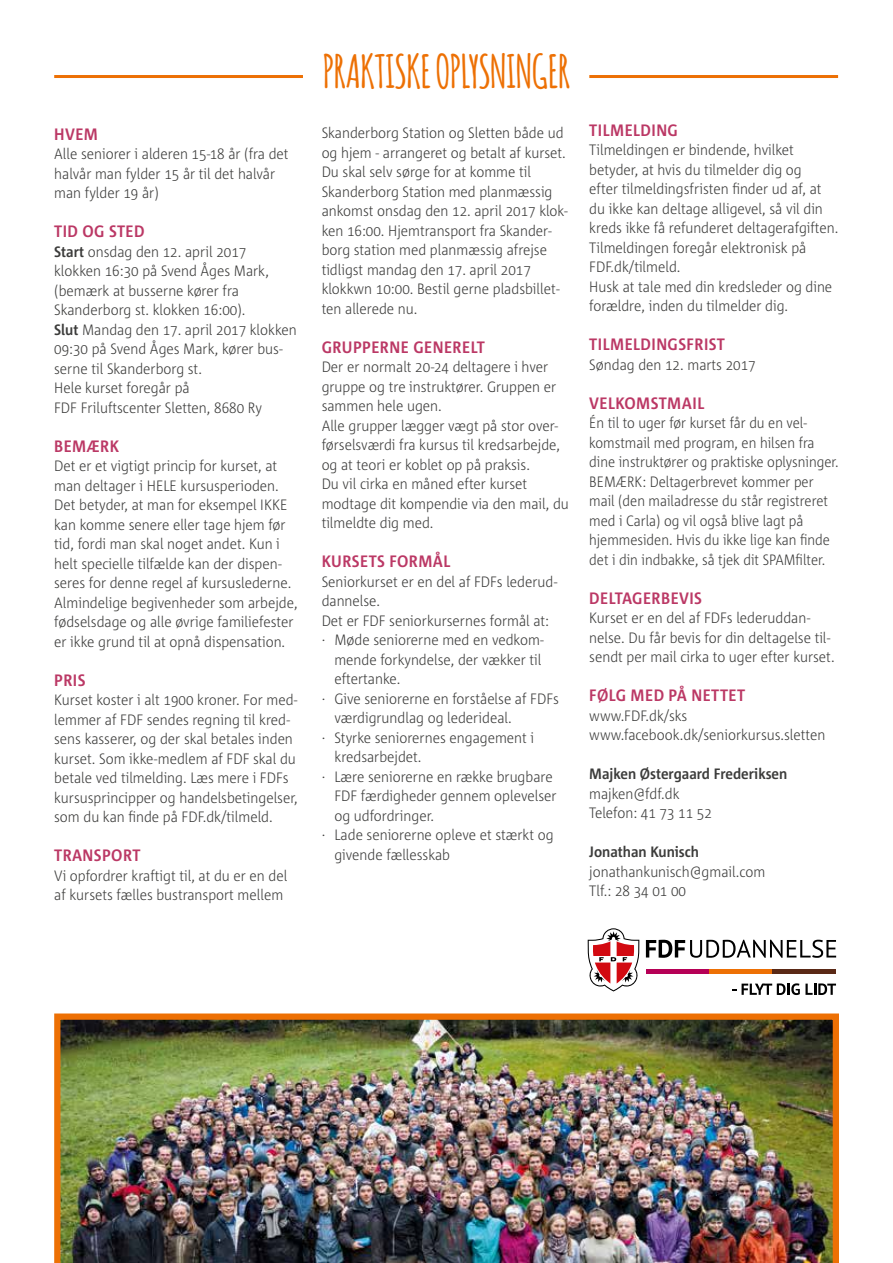
<style>
.page{position:relative;width:893px;height:1263px;background:#fff}
.page>*{position:absolute;margin:0;border:0;box-sizing:border-box;transform-origin:0 0}
.t1{font:700 45px "Amatic";color:#ed7004}
.t2{font:700 16.5px "Corpid C1 s S Cd";color:#bb3865}
.t3{font:300 15px/19.5px "Corpid C1 s S Cd";color:#3c3c3b}
.t4{font:700 15px "Corpid C1 s S Cd";color:#3c3c3b}
.s1{font-weight:700}
</style>
<div class="page">
<hr style="left:54px;top:75px;width:249px;height:3px;background:#ed7004">
<hr style="left:589px;top:75px;width:249px;height:3px;background:#ed7004">
<img style="left:54px;top:1013px;width:785px;height:250px">
<svg style="left:733px;top:983px;width:103px;height:12px"></svg>
<hr style="left:646px;top:969px;width:63px;height:4px;background:#b60056">
<hr style="left:709px;top:969px;width:64px;height:4px;background:#ed7004">
<hr style="left:773px;top:969px;width:63px;height:4px;background:#5a2916">
<svg style="left:587px;top:928px;width:53px;height:63px"></svg>
<svg style="left:646px;top:940px;width:190px;height:18px"></svg>
<p class="t2" style="left:54px;top:123px;width:46px">HVEM</p>
<p class="t3" style="left:54px;top:144px;width:236px">Alle seniorer i alderen 15-18 år (fra det halvår man fylder 15 år til det halvår man fylder 19 år)</p>
<p class="t2" style="left:54px;top:221px;width:92px">TID OG STED</p>
<p class="t3" style="left:54px;top:241px;width:244px"><span class="s1">Start</span> onsdag den 12. april 2017 klokken 16:30 på Svend Åges Mark, (bemærk at busserne kører fra<br>Skanderborg st. klokken 16:00).<br><span class="s1">Slut</span> Mandag den 17. april 2017 klokken<br>09:30 på Svend Åges Mark, kører bus&shy;serne til Skanderborg st.<br>Hele kurset foregår på<br>FDF Friluftscenter Sletten, 8680 Ry</p>
<p class="t2" style="left:54px;top:435px;width:67px">BEMÆRK</p>
<p class="t3" style="left:54px;top:456px;width:245px">Det er et vigtigt princip for kurset, at man deltager i HELE kursusperioden.<br>Det betyder, at man for eksempel IKKE kan komme senere eller tage hjem før tid, fordi man skal noget andet. Kun i helt specielle tilfælde kan der dispen&shy;seres for denne regel af kursuslederne.<br>Almindelige begivenheder som arbejde, fødselsdage og alle øvrige familiefester er ikke grund til at opnå dispensation.</p>
<p class="t2" style="left:54px;top:669px;width:33px">PRIS</p>
<p class="t3" style="left:54px;top:690px;width:245px">Kurset koster i alt 1900 kroner. For med&shy;lemmer af FDF sendes regning til kred&shy;sens kasserer, og der skal betales inden kurset. Som ikke-medlem af FDF skal du betale ved tilmelding. Læs mere i FDFs kursusprincipper og handelsbetingelser, som du kan finde på FDF.dk/tilmeld.</p>
<p class="t2" style="left:54px;top:845px;width:88px">TRANSPORT</p>
<p class="t3" style="left:54px;top:865px;width:235px">Vi opfordrer kraftigt til, at du er en del af kursets fælles bustransport mellem</p>
<h1 class="t1" style="left:323px;top:40px;width:249px">PRAKTISKE OPLYSNINGER</h1>
<p class="t3" style="left:322px;top:123px;width:248px">Skanderborg Station og Sletten både ud og hjem - arrangeret og betalt af kurset.<br>Du skal selv sørge for at komme til Skanderborg Station med planmæssig ankomst onsdag den 12. april 2017 klok&shy;ken 16:00. Hjemtransport fra Skander&shy;borg station med planmæssig afrejse tidligst mandag den 17. april 2017 klokkwn 10:00. Bestil gerne pladsbillet&shy;ten allerede nu.</p>
<p class="t2" style="left:322px;top:337px;width:165px">GRUPPERNE GENERELT</p>
<p class="t3" style="left:322px;top:357px;width:249px">Der er normalt 20-24 deltagere i hver gruppe og tre instruktører. Gruppen er sammen hele ugen.<br>Alle grupper lægger vægt på stor over&shy;førselsværdi fra kursus til kredsarbejde, og at teori er koblet op på praksis.<br>Du vil cirka en måned efter kurset modtage dit kompendie via den mail, du tilmeldte dig med.</p>
<p class="t2" style="left:322px;top:551px;width:131px">KURSETS FORMÅL</p>
<p class="t3" style="left:322px;top:571px;width:237px">Seniorkurset er en del af FDFs lederud-</p>
<p class="t3" style="left:322px;top:591px;width:60px">dannelse.</p>
<p class="t3" style="left:322px;top:610px;width:229px">Det er FDF seniorkursernes formål at:</p>
<p class="t3" style="left:322px;top:630px;width:224px">∙ Møde seniorerne med en vedkom-</p>
<p class="t3" style="left:334px;top:649px;width:208px">mende forkyndelse, der vækker til</p>
<p class="t3" style="left:334px;top:669px;width:68px">eftertanke.</p>
<p class="t3" style="left:322px;top:688px;width:239px">∙ Give seniorerne en forståelse af FDFs</p>
<p class="t3" style="left:334px;top:708px;width:179px">værdigrundlag og lederideal.</p>
<p class="t3" style="left:322px;top:727px;width:214px">∙ Styrke seniorernes engagement i</p>
<p class="t3" style="left:334px;top:747px;width:89px">kredsarbejdet.</p>
<p class="t3" style="left:322px;top:766px;width:233px">∙ Lære seniorerne en række brugbare</p>
<p class="t3" style="left:334px;top:786px;width:224px">FDF færdigheder gennem oplevelser</p>
<p class="t3" style="left:334px;top:805px;width:101px">og udfordringer.</p>
<p class="t3" style="left:322px;top:825px;width:234px">∙ Lade seniorerne opleve et stærkt og</p>
<p class="t3" style="left:334px;top:844px;width:117px">givende fællesskab</p>
<p class="t2" style="left:589px;top:120px;width:91px">TILMELDING</p>
<p class="t3" style="left:589px;top:140px;width:251px">Tilmeldingen er bindende, hvilket betyder, at hvis du tilmelder dig og<br>efter tilmeldingsfristen finder ud af, at du ikke kan deltage alligevel, så vil din kreds ikke få refunderet deltagerafgiften.<br>Tilmeldingen foregår elektronisk på FDF.dk/tilmeld.<br>Husk at tale med din kredsleder og dine forældre, inden du tilmelder dig.</p>
<p class="t2" style="left:589px;top:334px;width:137px">TILMELDINGSFRIST</p>
<p class="t3" style="left:589px;top:354px;width:168px">Søndag den 12. marts 2017</p>
<p class="t2" style="left:589px;top:393px;width:117px">VELKOMSTMAIL</p>
<p class="t3" style="left:589px;top:413px;width:251px">Én til to uger før kurset får du en vel&shy;komstmail med program, en hilsen fra dine instruktører og praktiske oplysninger.<br>BEMÆRK: Deltagerbrevet kommer per mail (den mailadresse du står registreret med i Carla) og vil også blive lagt på hjemmesiden. Hvis du ikke lige kan finde det i din indbakke, så tjek dit SPAMfilter.</p>
<p class="t2" style="left:589px;top:588px;width:115px">DELTAGERBEVIS</p>
<p class="t3" style="left:589px;top:608px;width:247px">Kurset er en del af FDFs lederuddan&shy;nelse. Du får bevis for din deltagelse til&shy;sendt per mail cirka to uger efter kurset.</p>
<p class="t2" style="left:589px;top:685px;width:158px">FØLG MED PÅ NETTET</p>
<p class="t3" style="left:589px;top:705px;width:238px">www.FDF.dk/sks www.facebook.dk/seniorkursus.sletten</p>
<p class="t4" style="left:589px;top:765px;width:199px">Majken Østergaard Frederiksen</p>
<p class="t3" style="left:589px;top:783px;width:124px">majken@fdf.dk<br>Telefon: 41 73 11 52</p>
<p class="t4" style="left:589px;top:843px;width:111px">Jonathan Kunisch</p>
<p class="t3" style="left:589px;top:861px;width:177px">jonathankunisch@gmail.com<br>Tlf.: 28 34 01 00</p>
</div>
